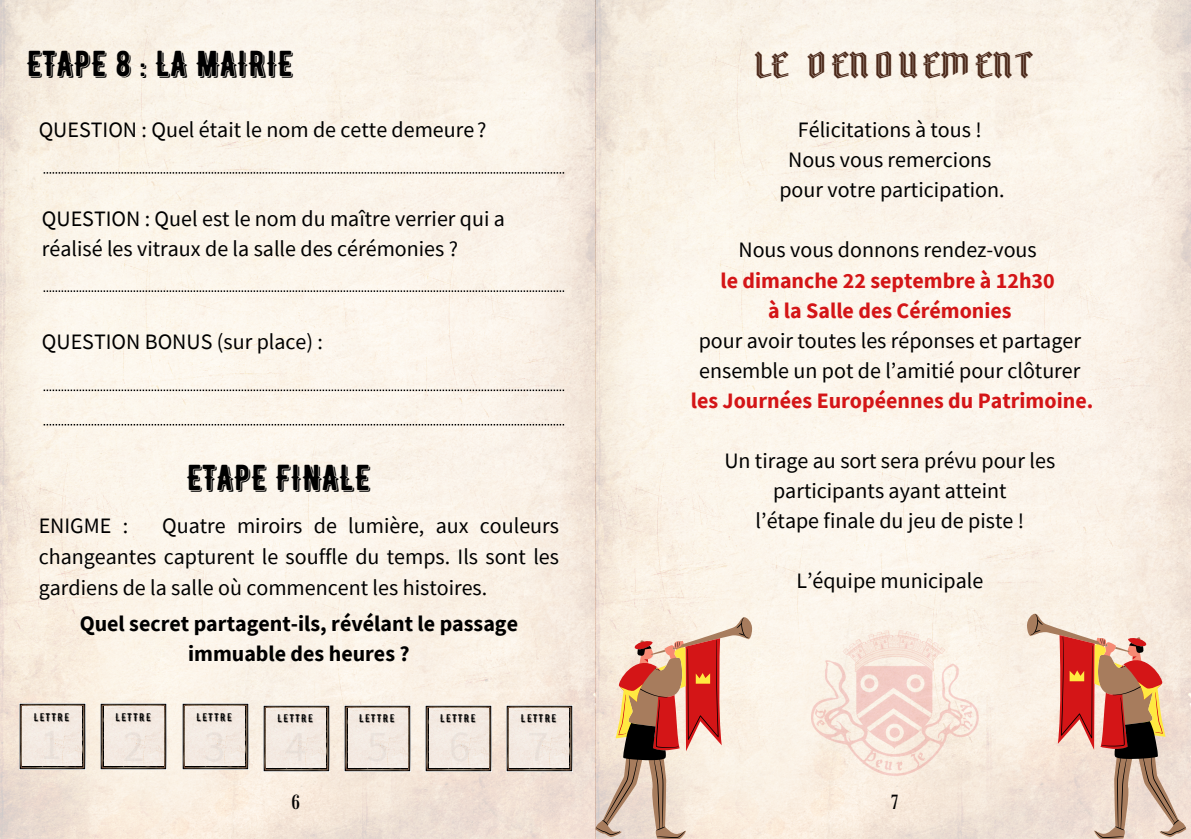
<style>
.page{position:relative;width:1191px;height:839px;background:#fff}
.page>*{position:absolute;margin:0;border:0;box-sizing:border-box;transform-origin:0 0}
.t1{font:36px "BERNIER Shade";color:#000}
.t2{font:34.6px "Ravenholm Inline";letter-spacing:.225em;color:#4b2819}
.t3{font:22px/30px "Source Sans Pro";color:#000;text-align:center}
.t4{font:700 22px/30.6px "Source Sans Pro";color:#000;text-align:center}
.t5{font:20px "Granaina limpia";color:#000}
.t6{font:11px "BERNIER Shade";letter-spacing:.115em;color:#000}
.s1{font-weight:700;color:#d41517}
</style>
<div class="page">
<img style="left:0;top:0;width:1191px;height:838px">
<img style="left:182px;top:703px;width:66px;height:66px">
<div style="left:185px;top:706px;width:59px;height:59px;background:#f3e9e1"></div>
<img style="left:101px;top:703px;width:66px;height:66px">
<div style="left:104px;top:706px;width:59px;height:59px;background:#f3e9e1"></div>
<img style="left:19px;top:703px;width:66px;height:66px">
<div style="left:23px;top:706px;width:59px;height:59px;background:#f3e9e1"></div>
<img style="left:426px;top:705px;width:66px;height:66px">
<div style="left:429px;top:708px;width:59px;height:59px;background:#f3e9e1"></div>
<img style="left:345px;top:705px;width:66px;height:66px">
<div style="left:348px;top:708px;width:59px;height:59px;background:#f3e9e1"></div>
<img style="left:263px;top:705px;width:66px;height:66px">
<div style="left:266px;top:708px;width:59px;height:59px;background:#f3e9e1"></div>
<img style="left:507px;top:705px;width:66px;height:66px">
<div style="left:510px;top:708px;width:59px;height:59px;background:#f3e9e1"></div>
<svg style="left:44px;top:172px;width:520px;height:2px"></svg>
<svg style="left:44px;top:290px;width:520px;height:2px"></svg>
<svg style="left:44px;top:389px;width:520px;height:2px"></svg>
<svg style="left:44px;top:424px;width:520px;height:1px"></svg>
<img style="left:812px;top:630px;width:166px;height:150px">
<svg style="left:1027px;top:613px;width:159px;height:225px"></svg>
<svg style="left:595px;top:617px;width:157px;height:221px"></svg>
<h3 class="t1" style="left:27px;top:41px;width:268px">ETAPE 8 : LA MAIRIE</h3>
<p class="t3" style="left:39px;top:115px;width:449px">QUESTION : Quel était le nom de cette demeure ?</p>
<p class="t3" style="left:42px;top:203px;width:465px;text-align:left">QUESTION : Quel est le nom du maître verrier qui a réalisé les vitraux de la salle des cérémonies ?</p>
<p class="t3" style="left:42px;top:326px;width:283px">QUESTION BONUS (sur place) :</p>
<p class="t1" style="left:187px;top:455px;width:185px">ETAPE FINALE</p>
<h2 class="t3" style="left:39px;top:510px;width:522px;line-height:30.6px;text-align:justify;text-indent:123px">Quatre miroirs de lumière, aux couleurs changeantes capturent le souffle du temps. Ils sont les gardiens de la salle où commencent les histoires.</h2>
<p class="t4" style="left:80px;top:607px;width:440px">Quel secret partagent-ils, révélant le passage immuable des heures ?</p>
<h2 class="t3" style="left:39px;top:510px;width:91px">ENIGME :</h2>
<p class="t6" style="left:34px;top:710px;width:37px">LETTRE</p>
<p class="t6" style="left:278px;top:711px;width:37px">LETTRE</p>
<p class="t6" style="left:359px;top:711px;width:37px">LETTRE</p>
<p class="t6" style="left:440px;top:711px;width:37px">LETTRE</p>
<p class="t6" style="left:521px;top:711px;width:37px">LETTRE</p>
<h3 class="t6" style="left:115px;top:710px;width:37px">LETTRE</h3>
<h3 class="t6" style="left:196px;top:710px;width:37px">LETTRE</h3>
<p class="t2" style="left:756px;top:49px;width:275px">LE DENOUEMENT</p>
<p class="t3" style="left:779px;top:115px;width:227px">Félicitations à tous !<br>Nous vous remercions pour votre participation.</p>
<p class="t3" style="left:691px;top:235px;width:404px">Nous vous donnons rendez-vous<br><span class="s1">le dimanche 22 septembre à 12h30<br>à la Salle des Cérémonies<br></span>pour avoir toutes les réponses et partager ensemble un pot de l’amitié pour clôturer <span class="s1">les Journées Européennes du Patrimoine.</span></p>
<p class="t3" style="left:724px;top:445px;width:332px">Un tirage au sort sera prévu pour les participants ayant atteint<br>l’étape finale du jeu de piste !</p>
<p class="t3" style="left:796px;top:565px;width:188px">L’équipe municipale</p>
<p class="t5" style="left:292px;top:793px;width:9px">6</p>
<h1 class="t5" style="left:891px;top:793px;width:10px">7</h1>
</div>
